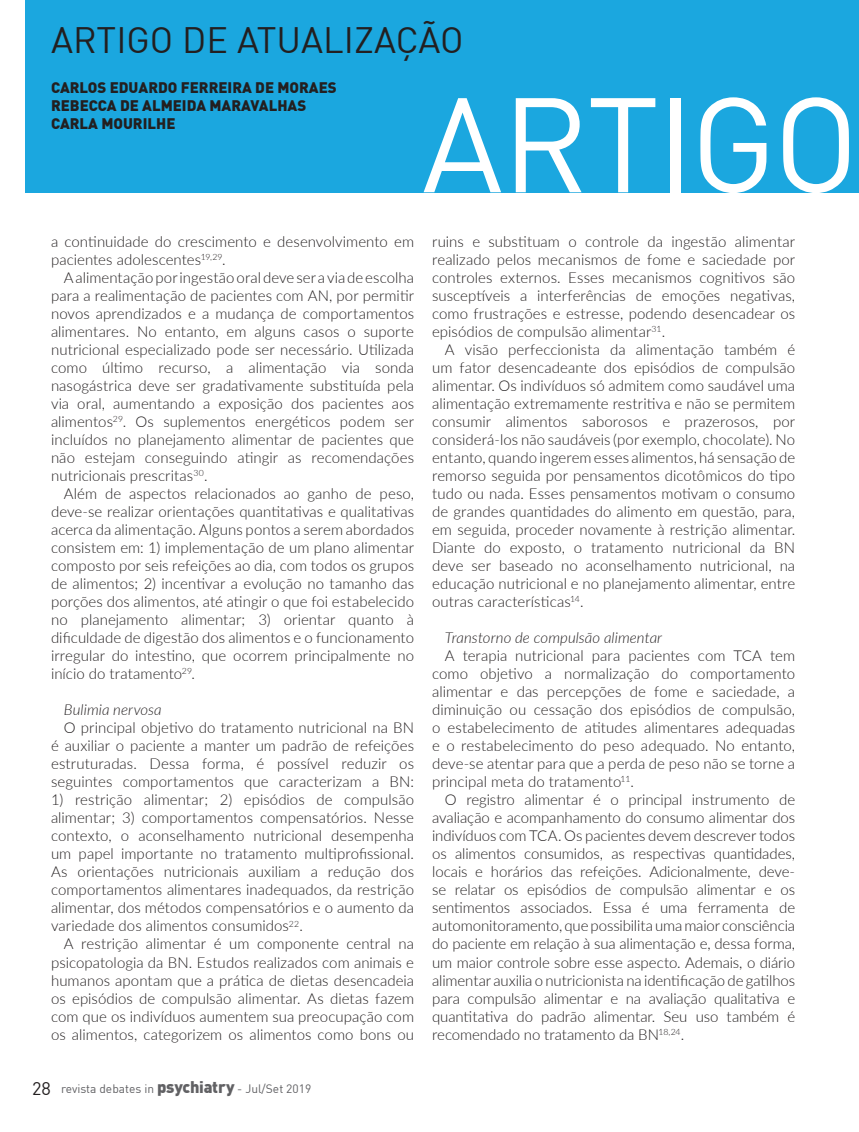
<style>
.page{position:relative;width:859px;height:1132px;background:#fff}
.page>*{position:absolute;margin:0;border:0;box-sizing:border-box;transform-origin:0 0}
.t1{font:132px "DIN";letter-spacing:-.015em;color:#fff}
.t2{font:36px "DIN";color:#231f20}
.t3{font:300 15px/18px "Lato";letter-spacing:.005em;color:#231f20;text-align:justify}
.t4{font:900 15px/18px "DIN";color:#231f20}
.t5{font:italic 300 15px "Lato";letter-spacing:.005em;color:#231f20}
.t6{font:12px "DIN";color:#616164}
.s1{font-size:18px;color:#231f20}
.s2{font-weight:900;font-size:16.5px}
</style>
<div class="page">
<div style="left:26px;top:0;width:833px;height:192px;background:#1ba7df"></div>
<h2 class="t2" style="left:51px;top:24px;width:414px">ARTIGO DE ATUALIZAÇÃO</h2>
<p class="t4" style="left:51px;top:79px;width:287px">CARLOS EDUARDO FERREIRA DE MORAES<br>REBECCA DE ALMEIDA MARAVALHAS<br>CARLA MOURILHE</p>
<h1 class="t1" style="left:422px;top:86px;width:438px">ARTIGO</h1>
<p class="t3" style="left:51px;top:232px;width:365px">a continuidade do crescimento e desenvolvimento em pacientes adolescentes<sup>19,29</sup>.</p>
<p class="t3" style="left:51px;top:268px;width:365px;text-indent:13px">A alimentação por ingestão oral deve ser a via de escolha para a realimentação de pacientes com AN, por permitir novos aprendizados e a mudança de comportamentos alimentares. No entanto, em alguns casos o suporte nutricional especializado pode ser necessário. Utilizada como último recurso, a alimentação via sonda nasogástrica deve ser gradativamente substituída pela via oral, aumentando a exposição dos pacientes aos alimentos<sup>29</sup>. Os suplementos energéticos podem ser incluídos no planejamento alimentar de pacientes que não estejam conseguindo atingir as recomendações nutricionais prescritas<sup>30</sup>.</p>
<p class="t3" style="left:51px;top:484px;width:365px;text-indent:13px">Além de aspectos relacionados ao ganho de peso, deve-se realizar orientações quantitativas e qualitativas acerca da alimentação. Alguns pontos a serem abordados consistem em: 1) implementação de um plano alimentar composto por seis refeições ao dia, com todos os grupos de alimentos; 2) incentivar a evolução no tamanho das porções dos alimentos, até atingir o que foi estabelecido no planejamento alimentar; 3) orientar quanto à dificuldade de digestão dos alimentos e o funcionamento irregular do intestino, que ocorrem principalmente no início do tratamento<sup>29</sup>.</p>
<p class="t5" style="left:64px;top:699px;width:99px">Bulimia nervosa</p>
<p class="t3" style="left:51px;top:718px;width:365px;text-indent:13px">O principal objetivo do tratamento nutricional na BN é auxiliar o paciente a manter um padrão de refeições estruturadas. Dessa forma, é possível reduzir os seguintes comportamentos que caracterizam a BN:</p>
<p class="t3" style="left:51px;top:790px;width:365px">1) restrição alimentar; 2) episódios de compulsão alimentar; 3) comportamentos compensatórios. Nesse contexto, o aconselhamento nutricional desempenha um papel importante no tratamento multiprofissional.<br>As orientações nutricionais auxiliam a redução dos comportamentos alimentares inadequados, da restrição alimentar, dos métodos compensatórios e o aumento da variedade dos alimentos consumidos<sup>22</sup>.</p>
<p class="t3" style="left:51px;top:934px;width:365px;text-indent:13px">A restrição alimentar é um componente central na psicopatologia da BN. Estudos realizados com animais e humanos apontam que a prática de dietas desencadeia os episódios de compulsão alimentar. As dietas fazem com que os indivíduos aumentem sua preocupação com os alimentos, categorizem os alimentos como bons ou</p>
<p class="t6" style="left:32px;top:1082px;width:281px"><span class="s1">28</span> revista debates in <span class="s2">psychiatry</span> - Jul/Set 2019</p>
<p class="t3" style="left:432px;top:232px;width:365px">ruins e substituam o controle da ingestão alimentar realizado pelos mecanismos de fome e saciedade por controles externos. Esses mecanismos cognitivos são susceptíveis a interferências de emoções negativas, como frustrações e estresse, podendo desencadear os episódios de compulsão alimentar<sup>31</sup>.</p>
<p class="t3" style="left:432px;top:340px;width:365px;text-indent:13px">A visão perfeccionista da alimentação também é um fator desencadeante dos episódios de compulsão alimentar. Os indivíduos só admitem como saudável uma alimentação extremamente restritiva e não se permitem consumir alimentos saborosos e prazerosos, por considerá-los não saudáveis (por exemplo, chocolate). No entanto, quando ingerem esses alimentos, há sensação de remorso seguida por pensamentos dicotômicos do tipo tudo ou nada. Esses pensamentos motivam o consumo de grandes quantidades do alimento em questão, para, em seguida, proceder novamente à restrição alimentar.<br>Diante do exposto, o tratamento nutricional da BN deve ser baseado no aconselhamento nutricional, na educação nutricional e no planejamento alimentar, entre outras características<sup>14</sup>.</p>
<p class="t5" style="left:445px;top:627px;width:219px">Transtorno de compulsão alimentar</p>
<p class="t3" style="left:432px;top:646px;width:365px;text-indent:13px">A terapia nutricional para pacientes com TCA tem como objetivo a normalização do comportamento alimentar e das percepções de fome e saciedade, a diminuição ou cessação dos episódios de compulsão, o estabelecimento de atitudes alimentares adequadas e o restabelecimento do peso adequado. No entanto, deve-se atentar para que a perda de peso não se torne a principal meta do tratamento<sup>11</sup>.</p>
<p class="t3" style="left:432px;top:790px;width:365px;text-indent:13px">O registro alimentar é o principal instrumento de avaliação e acompanhamento do consumo alimentar dos indivíduos com TCA. Os pacientes devem descrever todos os alimentos consumidos, as respectivas quantidades, locais e horários das refeições. Adicionalmente, deve&shy;se relatar os episódios de compulsão alimentar e os sentimentos associados. Essa é uma ferramenta de automonitoramento, que possibilita uma maior consciência do paciente em relação à sua alimentação e, dessa forma, um maior controle sobre esse aspecto. Ademais, o diário alimentar auxilia o nutricionista na identificação de gatilhos para compulsão alimentar e na avaliação qualitativa e quantitativa do padrão alimentar. Seu uso também é recomendado no tratamento da BN<sup>18,24</sup>.</p>
</div>
